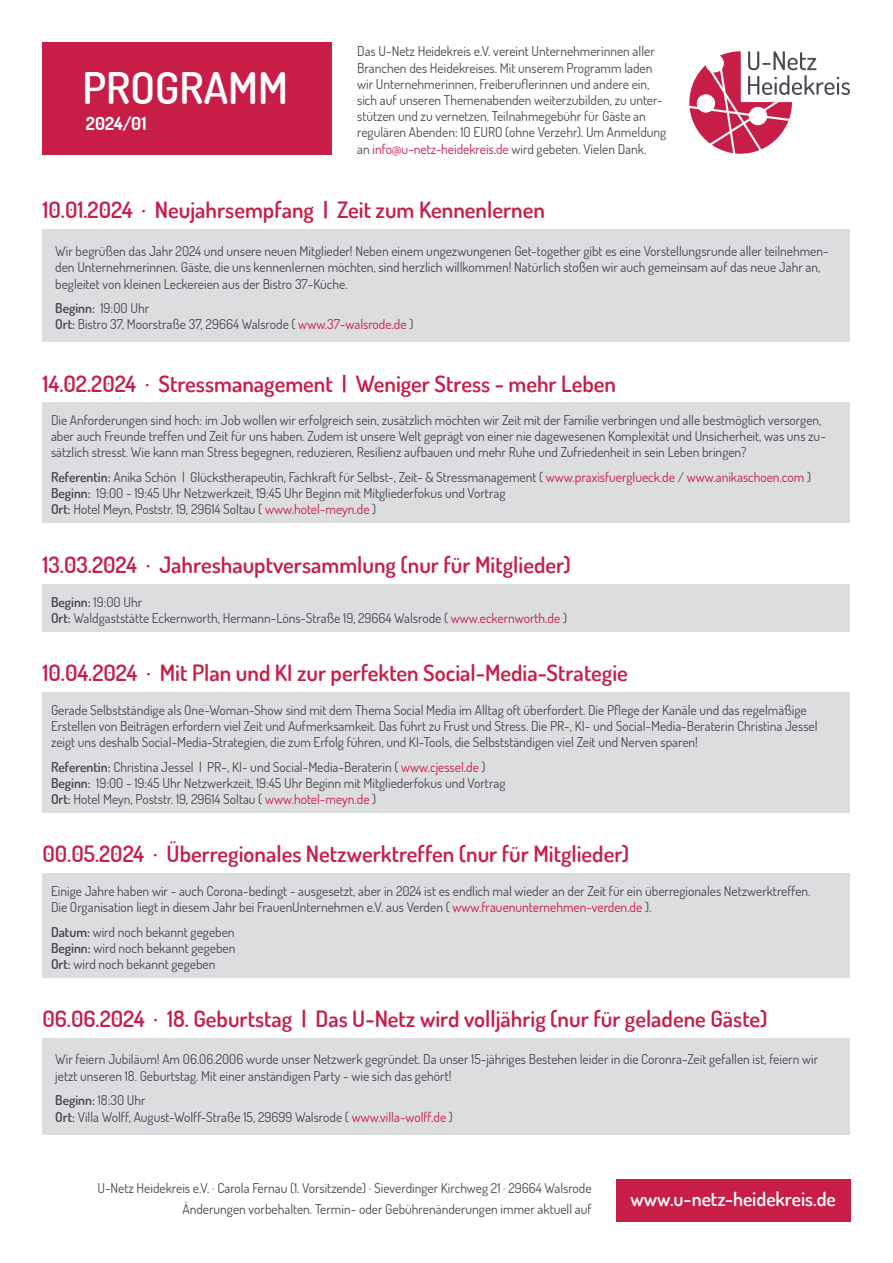
<style>
.page{position:relative;width:893px;height:1263px;background:#fff}
.page>*{position:absolute;margin:0;border:0;box-sizing:border-box;transform-origin:0 0}
.t1{font:600 43.5px "Dosis";color:#fff}
.t2{font:600 22.5px "Dosis";color:#c71d49}
.t3{font:600 19.5px "Dosis";color:#fff}
.t4{font:700 18px "Dosis";color:#fff}
.t5{font:13.5px/16.2px "Dosis";color:#484752}
.s1{color:#c71d49}
.s2{font-weight:600}
.s3{color:#c71d47}
</style>
<div class="page">
<div style="left:43px;top:43px;width:289px;height:112px;background:#c71d47"></div>
<div style="left:616px;top:1179px;width:234px;height:43px;background:#c71d47"></div>
<div style="left:43px;top:230px;width:807px;height:112px;background:#dcdddf"></div>
<div style="left:43px;top:402px;width:807px;height:121px;background:#dcdddf"></div>
<div style="left:43px;top:584px;width:807px;height:47px;background:#dcdddf"></div>
<div style="left:43px;top:1038px;width:807px;height:96px;background:#dcdddf"></div>
<div style="left:43px;top:873px;width:807px;height:104px;background:#dcdddf"></div>
<svg style="left:689px;top:51px;width:161px;height:103px"></svg>
<div style="left:43px;top:692px;width:807px;height:121px;background:#dcdddf"></div>
<h1 class="t1" style="left:83px;top:59px;width:207px">PROGRAMM</h1>
<h3 class="t4" style="left:86px;top:112px;width:62px">2024/01</h3>
<p class="t5" style="left:357px;top:43px;width:311px">Das U-Netz Heidekreis e.V. vereint Unternehmerinnen aller Branchen des Heidekreises. Mit unserem Programm laden wir Unternehmerinnen, Freiberuflerinnen und andere ein, sich auf unseren Themenabenden weiterzubilden, zu unter&shy;stützen und zu vernetzen. Teilnahmegebühr für Gäste an regulären Abenden: 10 EURO (ohne Verzehr). Um Anmeldung an <span class="s1">info@u-netz-heidekreis.de</span> wird gebeten. Vielen Dank.</p>
<h2 class="t2" style="left:43px;top:196px;width:504px">10.01.2024 · Neujahrsempfang | Zeit zum Kennenlernen</h2>
<p class="t5" style="left:55px;top:243px;width:775px">Wir begrüßen das Jahr 2024 und unsere neuen Mitglieder! Neben einem ungezwungenen Get-together gibt es eine Vorstellungsrunde aller teilnehmen&shy;den Unternehmerinnen. Gäste, die uns kennenlernen möchten, sind herzlich willkommen! Natürlich stoßen wir auch gemeinsam auf das neue Jahr an, begleitet von kleinen Leckereien aus der Bistro 37-Küche.</p>
<p class="t5" style="left:55px;top:300px;width:360px"><span class="s2">Beginn:</span> 19:00 Uhr<br><span class="s2">Ort:</span> Bistro 37, Moorstraße 37, 29664 Walsrode ( <span class="s1">www.37-walsrode.de</span> )</p>
<h2 class="t2" style="left:43px;top:369px;width:575px">14.02.2024 · Stressmanagement | Weniger Stress - mehr Leben</h2>
<p class="t5" style="left:51px;top:411px;width:776px">Die Anforderungen sind hoch: im Job wollen wir erfolgreich sein, zusätzlich möchten wir Zeit mit der Familie verbringen und alle bestmöglich versorgen, aber auch Freunde treffen und Zeit für uns haben. Zudem ist unsere Welt geprägt von einer nie dagewesenen Komplexität und Unsicherheit, was uns zu&shy;sätzlich stresst. Wie kann man Stress begegnen, reduzieren, Resilienz aufbauen und mehr Ruhe und Zufriedenheit in sein Leben bringen?</p>
<p class="t5" style="left:51px;top:469px;width:761px"><span class="s2">Referentin:</span> Anika Schön | Glückstherapeutin, Fachkraft für Selbst-, Zeit- &amp; Stressmanagement ( <span class="s1">www.praxisfuerglueck.de</span> / <span class="s1">www.anikaschoen.com</span> )<br><span class="s2">Beginn:</span> 19:00 - 19:45 Uhr Netzwerkzeit, 19:45 Uhr Beginn mit Mitgliederfokus und Vortrag<br><span class="s2">Ort:</span> Hotel Meyn, Poststr. 19, 29614 Soltau ( <span class="s1">www.hotel-meyn.de</span> )</p>
<h2 class="t2" style="left:43px;top:550px;width:530px">13.03.2024 · Jahreshauptversammlung (nur für Mitglieder)</h2>
<p class="t5" style="left:51px;top:593px;width:517px"><span class="s2">Beginn:</span> 19:00 Uhr<br><span class="s2">Ort:</span> Waldgaststätte Eckernworth, Hermann-Löns-Straße 19, 29664 Walsrode ( <span class="s3">www.eckernworth.de</span> )</p>
<h2 class="t2" style="left:43px;top:658px;width:587px">10.04.2024 · Mit Plan und KI zur perfekten Social-Media-Strategie</h2>
<p class="t5" style="left:51px;top:701px;width:768px">Gerade Selbstständige als One-Woman-Show sind mit dem Thema Social Media im Alltag oft überfordert. Die Pflege der Kanäle und das regelmäßige<br>Erstellen von Beiträgen erfordern viel Zeit und Aufmerksamkeit. Das führt zu Frust und Stress. Die PR-, KI- und Social-Media-Beraterin Christina Jessel zeigt uns deshalb Social-Media-Strategien, die zum Erfolg führen, und KI-Tools, die Selbstständigen viel Zeit und Nerven sparen!</p>
<p class="t5" style="left:51px;top:758px;width:456px"><span class="s2">Referentin:</span> Christina Jessel | PR-, KI- und Social-Media-Beraterin ( <span class="s1">www.cjessel.de</span> )<br><span class="s2">Beginn:</span> 19:00 - 19:45 Uhr Netzwerkzeit, 19:45 Uhr Beginn mit Mitgliederfokus und Vortrag<br><span class="s2">Ort:</span> Hotel Meyn, Poststr. 19, 29614 Soltau ( <span class="s1">www.hotel-meyn.de</span> )</p>
<h2 class="t2" style="left:43px;top:839px;width:588px">00.05.2024 · Überregionales Netzwerktreffen (nur für Mitglieder)</h2>
<p class="t5" style="left:51px;top:882px;width:761px">Einige Jahre haben wir - auch Corona-bedingt - ausgesetzt, aber in 2024 ist es endlich mal wieder an der Zeit für ein überregionales Netzwerktreffen.<br>Die Organisation liegt in diesem Jahr bei FrauenUnternehmen e.V. aus Verden ( <span class="s3">www.frauenunternehmen-verden.de</span> ).</p>
<p class="t5" style="left:51px;top:923px;width:186px;text-align:justify"><span class="s2">Datum:</span> wird noch bekannt gegeben <span class="s2">Beginn:</span> wird noch bekannt gegeben <span class="s2">Ort:</span> wird noch bekannt gegeben</p>
<h2 class="t2" style="left:43px;top:1004px;width:727px">06.06.2024 · 18. Geburtstag | Das U-Netz wird volljährig (nur für geladene Gäste)</h2>
<p class="t5" style="left:55px;top:1051px;width:764px">Wir feiern Jubiläum! Am 06.06.2006 wurde unser Netzwerk gegründet. Da unser 15-jähriges Bestehen leider in die Coronra-Zeit gefallen ist, feiern wir jetzt unseren 18. Geburtstag. Mit einer anständigen Party - wie sich das gehört!</p>
<p class="t5" style="left:55px;top:1092px;width:399px"><span class="s2">Beginn:</span> 18:30 Uhr<br><span class="s2">Ort:</span> Villa Wolff, August-Wolff-Straße 15, 29699 Walsrode ( <span class="s3">www.villa-wolff.de</span> )</p>
<p class="t5" style="left:97px;top:1177px;width:496px;line-height:21.3px;text-align:right">U-Netz Heidekreis e.V. · Carola Fernau (1. Vorsitzende) · Sieverdinger Kirchweg 21 · 29664 Walsrode<br>Änderungen vorbehalten. Termin- oder Gebührenänderungen immer aktuell auf</p>
<h3 class="t3" style="left:630px;top:1186px;width:207px">www.u-netz-heidekreis.de</h3>
</div>
